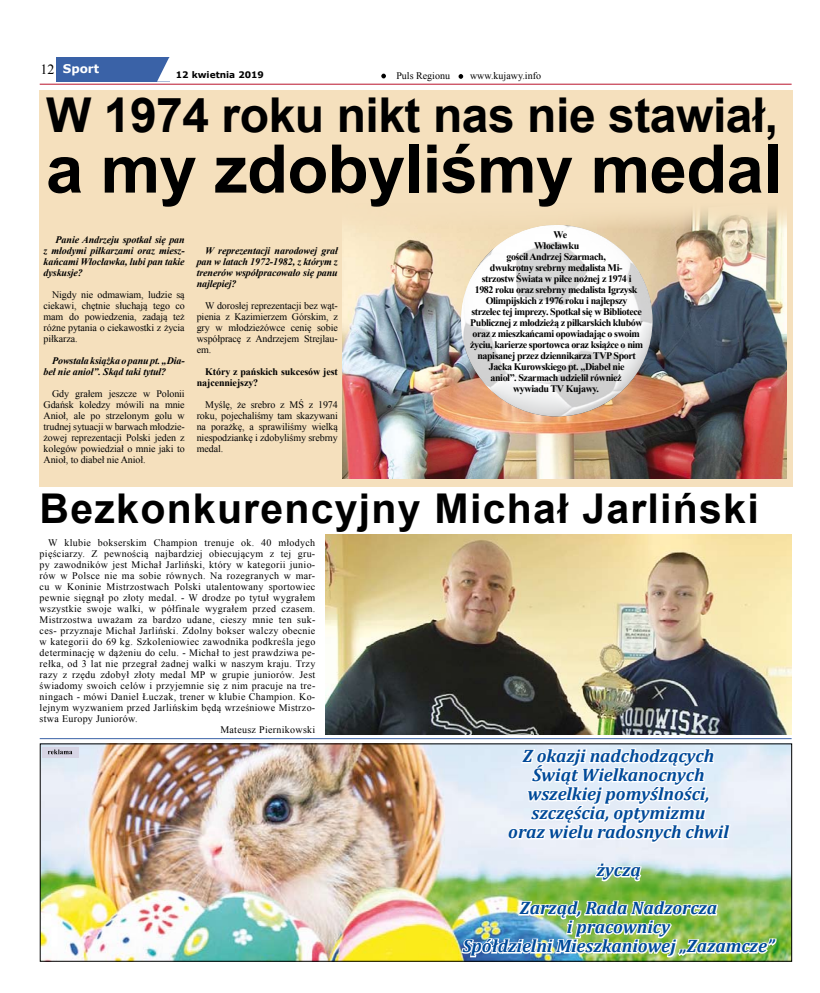
<style>
.page{position:relative;width:820px;height:993px;background:#fff}
.page>*{position:absolute;margin:0;border:0;box-sizing:border-box;transform-origin:0 0}
.t1{font:700 67px "Arial";letter-spacing:-.01em;color:#000}
.t2{font:700 48px "Arial";letter-spacing:-.01em;color:#000}
.t3{font:700 41px "Arial";letter-spacing:.03em;color:#000}
.t4{font:italic 700 18.1px/19px "Cambria";color:#004a99;text-align:center}
.t5{font:700 12px "Verdana";color:#fff}
.t6{font:10px/11px "Times New Roman";letter-spacing:.03em;color:#000;text-align:justify}
.t7{font:700 10px "Times New Roman";letter-spacing:-.04em;color:#000}
.t8{font:italic 700 10px/11px "Times New Roman";letter-spacing:-.01em;color:#000;text-align:justify}
.t9{font:700 10px/11px "Times New Roman";letter-spacing:-.01em;color:#000}
.t10{font:10px "Times New Roman";color:#000}
.t11{font:700 9px "Verdana";color:#000}
.s1{font-family:"Times New Roman";font-weight:400;font-size:14px;color:#000}
</style>
<div class="page">
<div style="left:40px;top:90px;width:752px;height:396px;background:#f5e0bd"></div>
<div style="left:56px;top:57px;width:113px;height:24px;background:#3a62a7"></div>
<svg style="left:157px;top:57px;width:13px;height:24px"></svg>
<svg style="left:381px;top:74px;width:5px;height:4px"></svg>
<svg style="left:458px;top:74px;width:5px;height:5px"></svg>
<hr style="left:40px;top:84px;width:751px;height:1px;background:#b9132b">
<img style="left:42px;top:745px;width:747px;height:214px">
<img style="left:342px;top:210px;width:444px;height:268px">
<svg style="left:461px;top:225px;width:191px;height:191px;background:#eee"></svg>
<img style="left:325px;top:534px;width:466px;height:200px">
<hr style="left:40px;top:737px;width:751px;height:1px;background:#3a62a7">
<img style="left:460px;top:534px;width:317px;height:428px">
<div style="left:43px;top:746px;width:36px;height:11px;background:#d7d5e5"></div>
<svg style="left:48px;top:749px;width:24px;height:5px"></svg>
<p class="t5" style="left:40px;top:60px;width:60px"><span class="s1">12</span> Sport</p>
<p class="t11" style="left:176px;top:69px;width:90px">12 kwietnia 2019</p>
<p class="t10" style="left:396px;top:69px;width:55px">Puls Regionu</p>
<p class="t10" style="left:470px;top:69px;width:72px">www.kujawy.info</p>
<h2 class="t2" style="left:46px;top:83px;width:733px">W 1974 roku nikt nas nie stawiał,</h2>
<h1 class="t1" style="left:46px;top:124px;width:737px">a my zdobyliśmy medal</h1>
<p class="t7" style="left:553px;top:228px;width:15px">We</p>
<p class="t7" style="left:534px;top:239px;width:47px">Włocławku</p>
<p class="t7" style="left:506px;top:250px;width:101px">gościł Andrzej Szarmach,</p>
<p class="t7" style="left:489px;top:261px;width:134px">dwukrotny srebrny medalista Mi-</p>
<p class="t7" style="left:481px;top:272px;width:151px">strzostw Świata w piłce nożnej z 1974 i</p>
<p class="t7" style="left:474px;top:283px;width:164px">1982 roku oraz srebrny medalista Igrzysk</p>
<p class="t7" style="left:485px;top:294px;width:143px">Olimpijskich z 1976 roku i najlepszy</p>
<p class="t7" style="left:471px;top:305px;width:172px">strzelec tej imprezy. Spotkał się w Bibliotece</p>
<p class="t7" style="left:470px;top:316px;width:174px">Publicznej z młodzieżą z piłkarskich klubów</p>
<p class="t7" style="left:472px;top:327px;width:169px">oraz z mieszkańcami opowiadając o swoim</p>
<p class="t7" style="left:470px;top:338px;width:175px">życiu, karierze sportowca oraz książce o nim</p>
<p class="t7" style="left:477px;top:349px;width:160px">napisanej przez dziennikarza TVP Sport</p>
<p class="t7" style="left:488px;top:360px;width:137px">Jacka Kurowskiego pt. „Diabeł nie</p>
<p class="t7" style="left:490px;top:371px;width:133px">anioł”. Szarmach udzielił również</p>
<p class="t7" style="left:513px;top:382px;width:87px">wywiadu TV Kujawy.</p>
<p class="t8" style="left:44px;top:234px;width:142px;text-indent:12px">Panie Andrzeju spotkał się pan z młodymi piłkarzami oraz miesz&shy;kańcami Włocławka, lubi pan takie dyskusje?</p>
<p class="t6" style="left:44px;top:289px;width:143px;text-indent:8px">Nigdy nie odmawiam, ludzie są ciekawi, chętnie słuchają tego co mam do powiedzenia, zadają też różne pytania o ciekawostki z życia piłkarza.</p>
<p class="t8" style="left:44px;top:355px;width:142px;text-indent:8px">Powstała książka o panu pt. „Dia&shy;beł nie anioł”. Skąd taki tytuł?</p>
<p class="t6" style="left:44px;top:388px;width:143px;text-indent:8px">Gdy grałem jeszcze w Polonii Gdańsk koledzy mówili na mnie Anioł, ale po strzelonym golu w trudnej sytuacji w barwach młodzie&shy;żowej reprezentacji Polski jeden z kolegów powiedział o mnie jaki to Anioł, to diabeł nie Anioł.</p>
<p class="t8" style="left:197px;top:245px;width:142px;text-indent:9px">W reprezentacji narodowej grał pan w latach 1972-1982, z którym z trenerów współpracowało się panu najlepiej?</p>
<p class="t6" style="left:197px;top:300px;width:143px;text-indent:9px">W dorosłej reprezentacji bez wąt&shy;pienia z Kazimierzem Górskim, z gry w młodzieżówce cenię sobie współpracę z Andrzejem Strejlau&shy;em.</p>
<p class="t9" style="left:197px;top:366px;width:142px;text-indent:9px">Który z pańskich sukcesów jest najcenniejszy?</p>
<p class="t6" style="left:197px;top:399px;width:142px;text-indent:9px">Myślę, że srebro z MŚ z 1974 roku, pojechaliśmy tam skazywani na porażkę, a sprawiliśmy wielką niespodziankę i zdobyliśmy srebrny medal.</p>
<h3 class="t3" style="left:40px;top:481px;width:720px">Bezkonkurencyjny Michał Jarliński</h3>
<p class="t6" style="left:48px;top:536px;width:268px">W klubie bokserskim Champion trenuje ok. 40 młodych</p>
<p class="t6" style="left:40px;top:547px;width:277px">pięściarzy. Z pewnością najbardziej obiecującym z tej gru-</p>
<p class="t6" style="left:40px;top:558px;width:277px">py zawodników jest Michał Jarliński, który w kategorii junio-</p>
<p class="t6" style="left:40px;top:569px;width:277px">rów w Polsce nie ma sobie równych. Na rozegranych w mar-</p>
<p class="t6" style="left:40px;top:580px;width:277px">cu w Koninie Mistrzostwach Polski utalentowany sportowiec</p>
<p class="t6" style="left:40px;top:591px;width:277px">pewnie sięgnął po złoty medal. - W drodze po tytuł wygrałem</p>
<p class="t6" style="left:40px;top:602px;width:277px">wszystkie swoje walki, w półfinale wygrałem przed czasem.</p>
<p class="t6" style="left:40px;top:613px;width:277px">Mistrzostwa uważam za bardzo udane, cieszy mnie ten suk-</p>
<p class="t6" style="left:40px;top:624px;width:277px">ces- przyznaje Michał Jarliński. Zdolny bokser walczy obecnie</p>
<p class="t6" style="left:40px;top:635px;width:277px">w kategorii do 69 kg. Szkoleniowiec zawodnika podkreśla jego</p>
<p class="t6" style="left:40px;top:646px;width:277px">determinację w dążeniu do celu. - Michał to jest prawdziwa pe-</p>
<p class="t6" style="left:40px;top:657px;width:277px">rełka, od 3 lat nie przegrał żadnej walki w naszym kraju. Trzy</p>
<p class="t6" style="left:40px;top:668px;width:277px">razy z rzędu zdobył złoty medal MP w grupie juniorów. Jest</p>
<p class="t6" style="left:40px;top:679px;width:277px">świadomy swoich celów i przyjemnie się z nim pracuje na tre-</p>
<p class="t6" style="left:40px;top:690px;width:277px">ningach - mówi Daniel Łuczak, trener w klubie Champion. Ko-</p>
<p class="t6" style="left:40px;top:701px;width:277px">lejnym wyzwaniem przed Jarlińskim będą wrześniowe Mistrzo-</p>
<p class="t6" style="left:40px;top:712px;width:99px">stwa Europy Juniorów.</p>
<p class="t6" style="left:220px;top:723px;width:96px">Mateusz Piernikowski</p>
<h3 class="t4" style="left:508px;top:745px;width:222px">Z okazji nadchodzących<br>Świąt Wielkanocnych wszelkiej pomyślności, szczęścia, optymizmu<br>oraz wielu radosnych chwil</h3>
<h3 class="t4" style="left:519px;top:850px;width:199px;line-height:38px">życzą<br>Zarząd, Rada Nadzorcza</h3>
<h3 class="t4" style="left:462px;top:916px;width:313px">i pracownicy<br>Spółdzielni Mieszkaniowej „Zazamcze”</h3>
</div>
